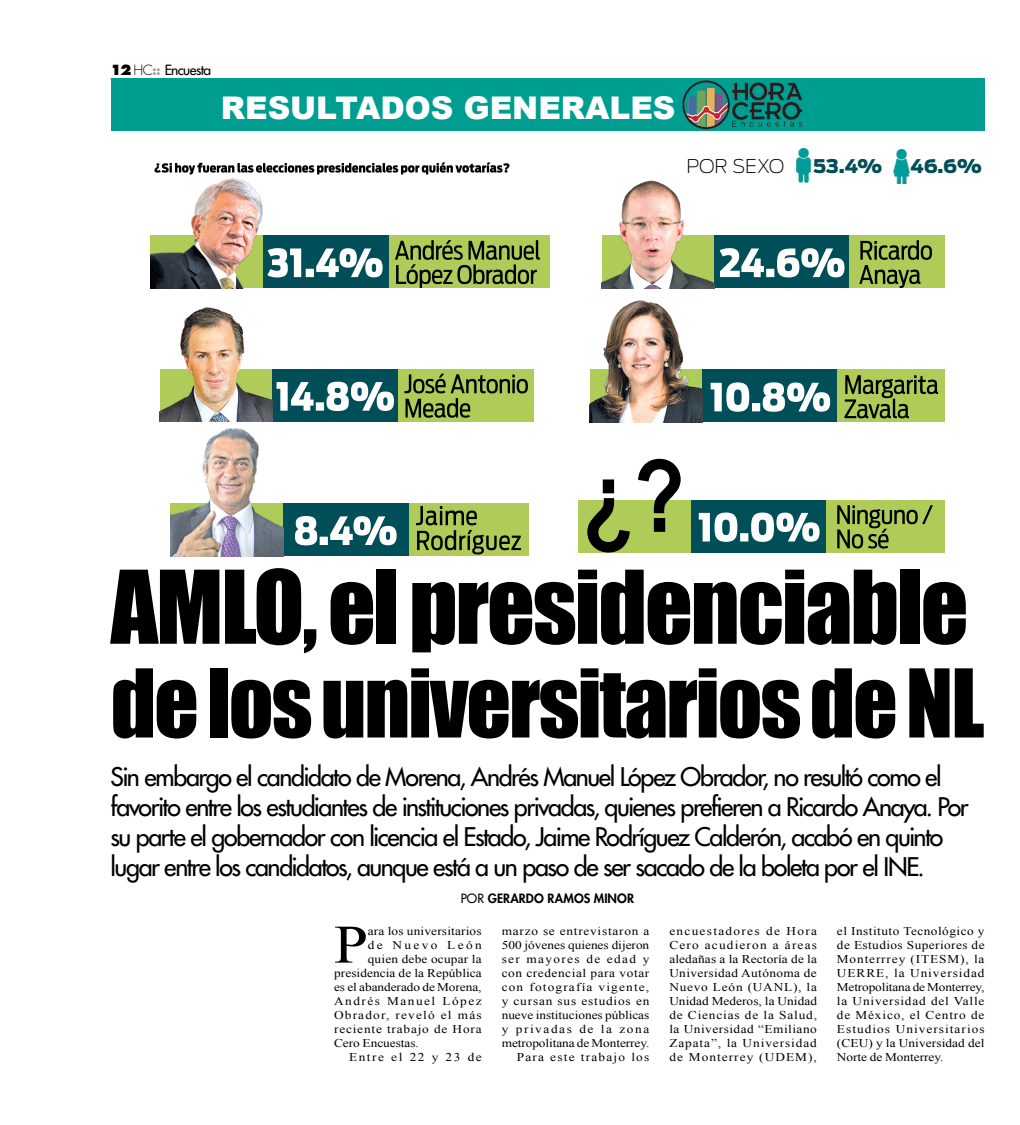
<style>
.page{position:relative;width:1020px;height:1125px;background:#fff}
.page>*{position:absolute;margin:0;border:0;box-sizing:border-box;transform-origin:0 0}
.t1{font:93.75px "Impact";letter-spacing:-.025em;color:#000}
.t2{font:87.5px "Impact";color:#000}
.t3{font:54.25px "Times New Roman";color:#000;scale:1.12 1}
.t4{font:900 31.25px "Arial";color:#fff}
.t5{font:25px/30px "Futura";letter-spacing:-.055em;color:#000}
.t6{font:900 18.75px "Antenna";color:#004e58}
.t7{font:200 18.75px "Antenna";color:#000}
.t8{font:13.75px "Futura";letter-spacing:-.04em;color:#000}
.t9{font:800 12.5px "Futura";letter-spacing:.005em;color:#000}
.t10{font:11.88px/14px "Times New Roman";letter-spacing:.04em;color:#000;text-align:justify;scale:1.12 1}
.t11{font:11.88px "Times New Roman";letter-spacing:.015em;color:#000;scale:1.12 1}
.t12{font:11.88px "Times New Roman";letter-spacing:-.005em;color:#000;scale:1.12 1}
.t13{font:11.88px "Times New Roman";letter-spacing:.115em;color:#000;scale:1.12 1}
.t14{font:11.88px "Times New Roman";letter-spacing:.005em;color:#000;scale:1.12 1}
.t15{font:11.88px "Times New Roman";letter-spacing:.06em;color:#000;scale:1.12 1}
.t16{font:11.88px "Times New Roman";letter-spacing:.09em;color:#000;scale:1.12 1}
.t17{font:11.88px "Times New Roman";letter-spacing:.18em;color:#000;scale:1.12 1}
.s1{font-weight:800}
.s2{font-weight:300}
.s3{font-family:"Futura BT";font-weight:700;color:#939598}
.s4{font-weight:400}
</style>
<div class="page">
<div style="left:111px;top:78px;width:873px;height:52px;background:#009e91"></div>
<img style="left:682px;top:81px;width:121px;height:48px">
<svg style="left:154px;top:162px;width:355px;height:12px"></svg>
<img style="left:893px;top:150px;width:16px;height:33px">
<img style="left:794px;top:149px;width:16px;height:33px">
<div style="left:602px;top:235px;width:343px;height:53px;background:#aecc57"></div>
<svg style="left:859px;top:240px;width:73px;height:48px"></svg>
<div style="left:714px;top:235px;width:135px;height:53px;background:#004e58"></div>
<svg style="left:719px;top:248px;width:125px;height:29px"></svg>
<img style="left:602px;top:180px;width:112px;height:108px">
<div style="left:590px;top:369px;width:355px;height:53px;background:#aecc57"></div>
<svg style="left:844px;top:375px;width:94px;height:43px"></svg>
<div style="left:702px;top:369px;width:135px;height:53px;background:#004e58"></div>
<svg style="left:710px;top:382px;width:120px;height:30px"></svg>
<img style="left:590px;top:300px;width:112px;height:122px">
<div style="left:150px;top:235px;width:399px;height:53px;background:#aecc57"></div>
<svg style="left:395px;top:240px;width:145px;height:48px"></svg>
<div style="left:263px;top:235px;width:125px;height:53px;background:#004e58"></div>
<svg style="left:267px;top:248px;width:116px;height:29px"></svg>
<img style="left:150px;top:178px;width:113px;height:110px">
<div style="left:160px;top:369px;width:373px;height:53px;background:#aecc57"></div>
<svg style="left:404px;top:374px;width:124px;height:44px"></svg>
<div style="left:272px;top:369px;width:125px;height:53px;background:#004e58"></div>
<svg style="left:276px;top:382px;width:118px;height:29px"></svg>
<img style="left:160px;top:307px;width:112px;height:115px">
<img style="left:203px;top:428px;width:56px;height:31px">
<svg style="left:170px;top:459px;width:775px;height:98px"></svg>
<p class="t8" style="left:111px;top:61px;width:102px"><span class="s1">12</span> <span class="s2">HC</span><span class="s3">::</span> Encuesta</p>
<h3 class="t4" style="left:221px;top:85px;width:456px">RESULTADOS GENERALES</h3>
<h3 class="t7" style="left:686px;top:155px;width:100px">POR SEXO</h3>
<h3 class="t6" style="left:813px;top:155px;width:70px">53.4%</h3>
<h3 class="t6" style="left:910px;top:155px;width:73px">46.6%</h3>
<h1 class="t1" style="left:111px;top:534px;width:859px">AMLO, el presidenciable</h1>
<h2 class="t2" style="left:111px;top:635px;width:834px">de los universitarios de NL</h2>
<p class="t5" style="left:111px;top:762px;width:860px">Sin embargo el candidato de Morena, Andrés Manuel López Obrador, no resultó como el favorito entre los estudiantes de instituciones privadas, quienes prefieren a Ricardo Anaya. Por su parte el gobernador con licencia el Estado, Jaime Rodríguez Calderón, acabó en quinto lugar entre los candidatos, aunque está a un paso de ser sacado de la boleta por el INE.</p>
<p class="t9" style="left:461px;top:890px;width:175px"><span class="s4">Por</span> GERARDO RAMOS MIN OR</p>
<h3 class="t3" style="left:334px;top:908px;width:32px">P</h3>
<p class="t11" style="left:368px;top:923px;width:103px">ara los universitarios</p>
<p class="t17" style="left:368px;top:937px;width:103px">de Nuevo León</p>
<p class="t11" style="left:368px;top:951px;width:103px">quien debe ocupar la</p>
<p class="t14" style="left:334px;top:965px;width:133px">presidencia de la República</p>
<p class="t12" style="left:334px;top:979px;width:133px">es el abanderado de Morena,</p>
<p class="t13" style="left:334px;top:993px;width:133px">Andrés Manuel López</p>
<p class="t16" style="left:334px;top:1007px;width:133px">Obrador, reveló el más</p>
<p class="t15" style="left:334px;top:1021px;width:133px">reciente trabajo de Hora</p>
<p class="t12" style="left:334px;top:1035px;width:77px">Cero Encuestas.</p>
<p class="t13" style="left:349px;top:1049px;width:120px">Entre el 22 y 23 de</p>
<p class="t10" style="left:502px;top:923px;width:133px;text-align:right">marzo se entrevistaron a<br>500 jóvenes quienes dijeron ser mayores de edad y con credencial para votar con fotografía vigente, y cursan sus estudios en nueve instituciones públicas y privadas de la zona metropolitana de Monterrey.<br>Para este trabajo los</p>
<p class="t10" style="left:669px;top:923px;width:133px">encuestadores de Hora Cero acudieron a áreas aledañas a la Rectoría de la Universidad Autónoma de Nuevo León (UANL), la Unidad Mederos, la Unidad de Ciencias de la Salud, la Universidad “Emiliano Zapata”, la Universidad de Monterrey (UDEM),</p>
<p class="t10" style="left:837px;top:923px;width:133px">el Instituto Tecnológico y de Estudios Superiores de Monterrrey (ITESM), la UERRE, la Universidad Metropolitana de Monterrey, la Universidad del Valle de México, el Centro de Estudios Universitarios (CEU) y la Universidad del Norte de Monterrey.</p>
</div>
